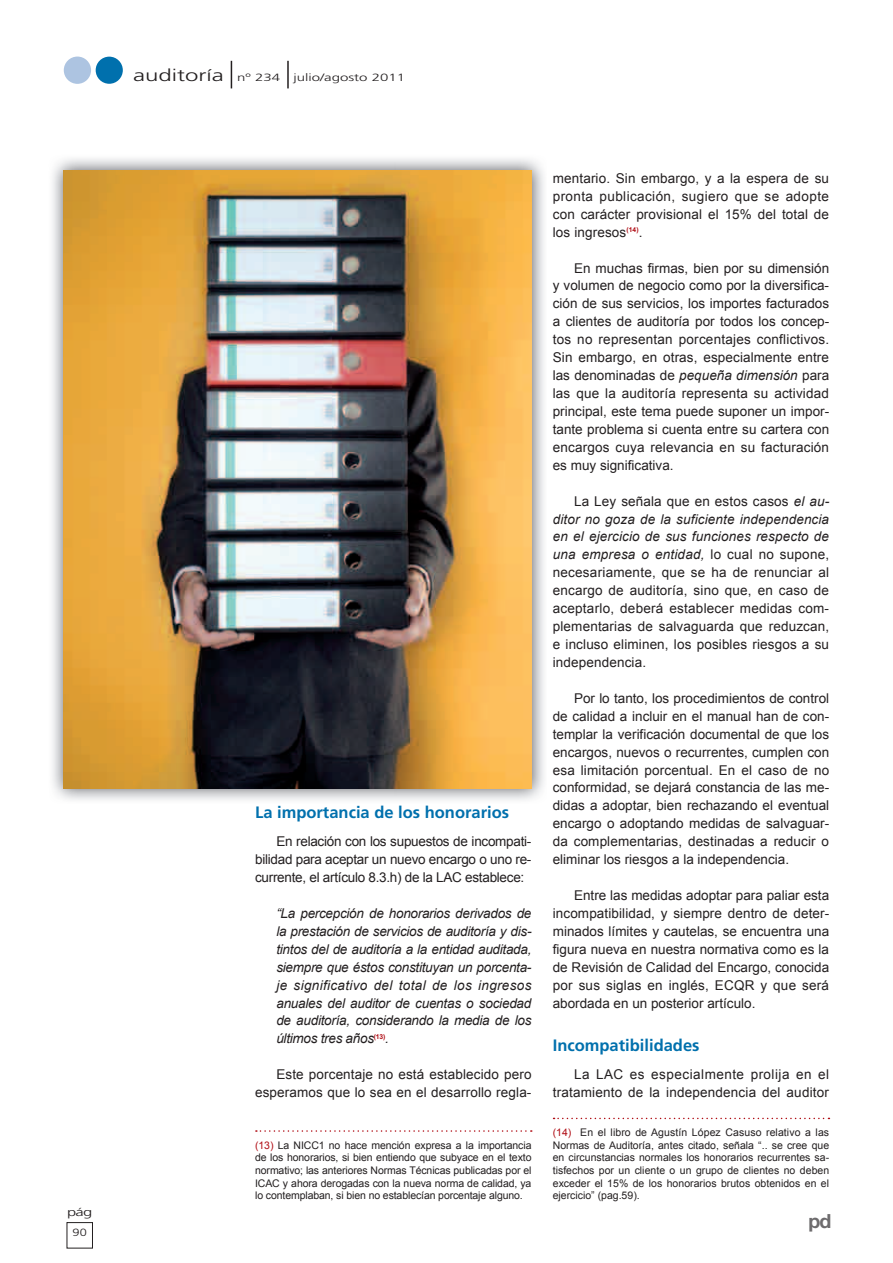
<style>
.page{position:relative;width:893px;height:1263px;background:#fff}
.page>*{position:absolute;margin:0;border:0;box-sizing:border-box;transform-origin:0 0}
.t1{font:700 19.5px "Helvetica Neue LT Std";color:#6d6b6d}
.t2{font:700 16.5px "Frutiger LT Std";color:#0070ad}
.t3{font:13.5px/18px "Arial";letter-spacing:.01em;color:#231f20;text-align:justify}
.t4{font:italic 13.5px/18px "Arial";letter-spacing:-.02em;color:#231f20;text-align:justify}
.t5{font:300 11.55px "Frutiger LT Std";color:#231f20;scale:1.43 1}
.t6{font:10.5px/12.6px "Arial";letter-spacing:-.005em;color:#231f20;text-align:justify}
.t7{font:300 10.5px "Frutiger LT Std";color:#231f20;scale:1.43 1}
.t8{font:300 10.5px "Frutiger LT Std";color:#231f20;scale:1.21 1}
.s1{font-size:16.8px}
.s2{color:#b00d15}
.s3{font-style:italic}
</style>
<div class="page">
<div style="left:64px;top:57px;width:27px;height:27px;background:#adc4e1;border-radius:50%"></div>
<div style="left:96px;top:57px;width:27px;height:27px;background:#0070ad;border-radius:50%"></div>
<div style="left:67px;top:1222px;width:26px;height:26px;border:1px solid #231f20"></div>
<svg style="left:231px;top:61px;width:1px;height:27px"></svg>
<hr style="left:287px;top:61px;width:2px;height:27px;background:#231f20">
<svg style="left:256px;top:1130px;width:276px;height:2px"></svg>
<svg style="left:554px;top:1118px;width:275px;height:1px"></svg>
<img style="left:52px;top:158px;width:492px;height:642px">
<img style="left:64px;top:170px;width:467px;height:618px">
<p class="t5" style="left:67px;top:1206px;width:19px">pág</p>
<p class="t8" style="left:73px;top:1226px;width:13px">90</p>
<p class="t7" style="left:133px;top:71px;width:192px"><span class="s1">auditoría</span> nº 234 julio/agosto 2011</p>
<p class="t2" style="left:255px;top:802px;width:255px">La importancia de los honorarios</p>
<p class="t3" style="left:255px;top:832px;width:278px;text-indent:21px">En relación con los supuestos de incompati&shy;bilidad para aceptar un nuevo encargo o uno re&shy;currente, el artículo 8.3.h) de la LAC establece:</p>
<p class="t4" style="left:276px;top:904px;width:257px">“La percepción de honorarios derivados de la prestación de servicios de auditoría y dis&shy;tintos del de auditoría a la entidad auditada, siempre que éstos constituyan un porcenta&shy;je significativo del total de los ingresos anuales del auditor de cuentas o sociedad de auditoría, considerando la media de los últimos tres años<sup>(13)</sup>.</p>
<p class="t3" style="left:255px;top:1065px;width:278px;text-align:right">Este porcentaje no está establecido pero esperamos que lo sea en el desarrollo regla-</p>
<p class="t6" style="left:255px;top:1139px;width:278px"><span class="s2">(13)</span> La NICC1 no hace mención expresa a la importancia de los honorarios, si bien entiendo que subyace en el texto normativo; las anteriores Normas Técnicas publicadas por el ICAC y ahora derogadas con la nueva norma de calidad, ya lo contemplaban, si bien no establecían porcentaje alguno.</p>
<p class="t3" style="left:553px;top:169px;width:278px">mentario. Sin embargo, y a la espera de su pronta publicación, sugiero que se adopte con carácter provisional el 15% del total de los ingresos<sup>(14)</sup>.</p>
<p class="t3" style="left:553px;top:259px;width:278px;text-indent:21px">En muchas firmas, bien por su dimensión y volumen de negocio como por la diversifica&shy;ción de sus servicios, los importes facturados a clientes de auditoría por todos los concep&shy;tos no representan porcentajes conflictivos.<br>Sin embargo, en otras, especialmente entre las denominadas de <span class="s3">pequeña dimensión</span> para las que la auditoría representa su actividad principal, este tema puede suponer un impor&shy;tante problema si cuenta entre su cartera con encargos cuya relevancia en su facturación es muy significativa.</p>
<p class="t3" style="left:553px;top:492px;width:278px;text-indent:21px">La Ley señala que en estos casos <span class="s3">el au&shy;ditor no goza de la suficiente independencia en el ejercicio de sus funciones respecto de una empresa o entidad,</span> lo cual no supone, necesariamente, que se ha de renunciar al encargo de auditoría, sino que, en caso de aceptarlo, deberá establecer medidas com&shy;plementarias de salvaguarda que reduzcan, e incluso eliminen, los posibles riesgos a su independencia.</p>
<p class="t3" style="left:553px;top:689px;width:278px;text-indent:21px">Por lo tanto, los procedimientos de control de calidad a incluir en el manual han de con&shy;templar la verificación documental de que los encargos, nuevos o recurrentes, cumplen con esa limitación porcentual. En el caso de no conformidad, se dejará constancia de las me&shy;didas a adoptar, bien rechazando el eventual encargo o adoptando medidas de salvaguar&shy;da complementarias, destinadas a reducir o eliminar los riesgos a la independencia.</p>
<p class="t3" style="left:553px;top:886px;width:278px;text-indent:21px">Entre las medidas adoptar para paliar esta incompatibilidad, y siempre dentro de deter&shy;minados límites y cautelas, se encuentra una figura nueva en nuestra normativa como es la de Revisión de Calidad del Encargo, conocida por sus siglas en inglés, ECQR y que será abordada en un posterior artículo.</p>
<p class="t2" style="left:553px;top:1035px;width:148px">Incompatibilidades</p>
<p class="t3" style="left:553px;top:1065px;width:278px;text-align:right">La LAC es especialmente prolija en el tratamiento de la independencia del auditor</p>
<p class="t6" style="left:553px;top:1126px;width:278px"><span class="s2">(14)</span> En el libro de Agustín López Casuso relativo a las Normas de Auditoría, antes citado, señala “.. se cree que en circunstancias normales los honorarios recurrentes sa&shy;tisfechos por un cliente o un grupo de clientes no deben exceder el 15% de los honorarios brutos obtenidos en el ejercicio” (pag.59).</p>
<h1 class="t1" style="left:809px;top:1208px;width:24px">pd</h1>
</div>
